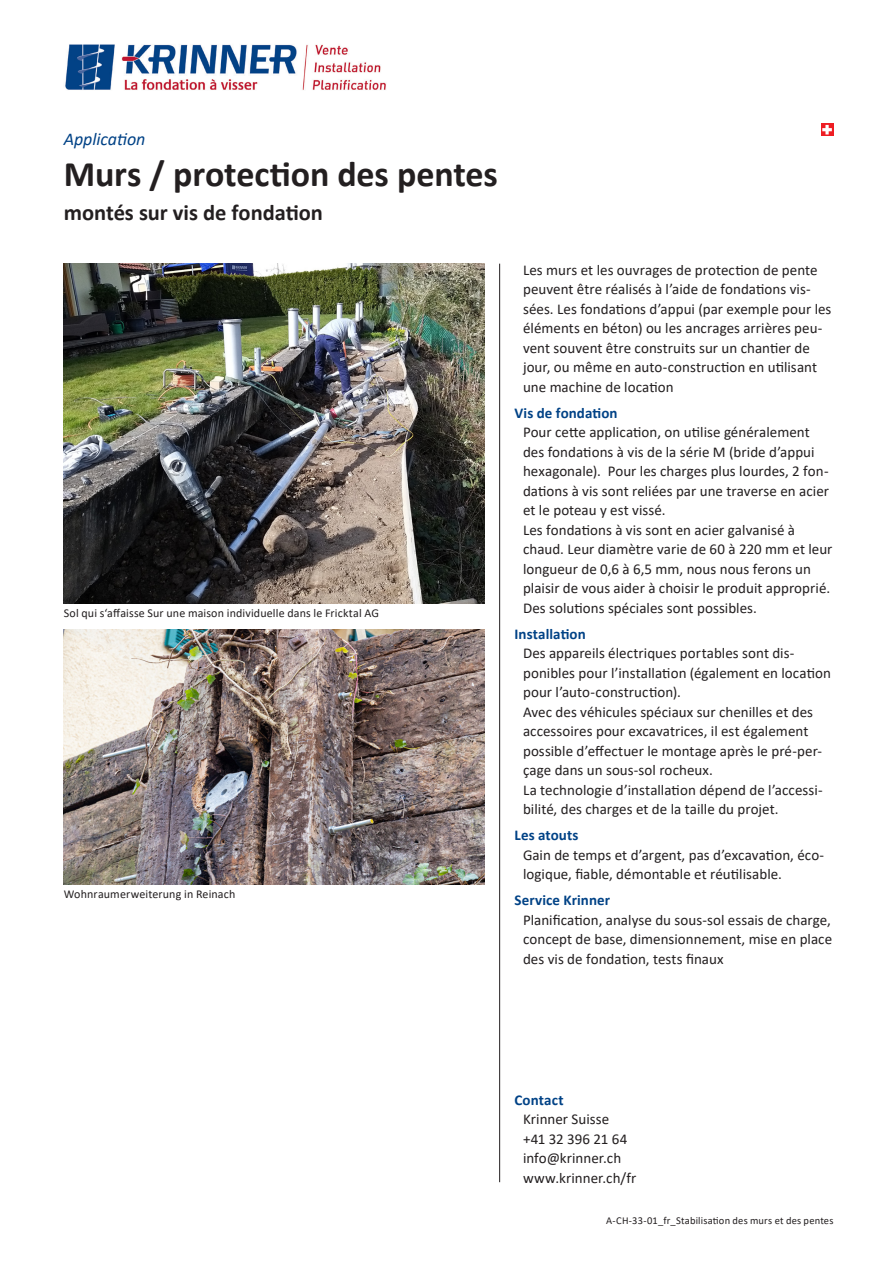
<style>
.page{position:relative;width:893px;height:1263px;background:#fff}
.page>*{position:absolute;margin:0;border:0;box-sizing:border-box;transform-origin:0 0}
.Haupttitel{font:700 36px "Calibri";letter-spacing:-.005em;color:#231f20}
.Haupttitel-2{font:700 22.5px "Calibri";letter-spacing:-.005em;color:#231f20}
.Dokumenttyp{font:italic 18px "Calibri";letter-spacing:-.005em;color:#014286}
.Fliesstext{font:15px/19.5px "Calibri";letter-spacing:.005em;color:#231f20}
.Untertitel{font:700 15px "Calibri";letter-spacing:.005em;color:#014286}
.Bildlegende{font:12px "Calibri";letter-spacing:.01em;color:#231f20}
.Dokumentname{font:10.5px "Calibri";letter-spacing:.015em;color:#231f20}
</style>
<div class="page">
<hr style="left:499px;top:264px;width:1px;height:918px;background:#231f20">
<img style="left:64px;top:264px;width:421px;height:340px">
<img style="left:64px;top:629px;width:421px;height:255px">
<img style="left:65px;top:44px;width:321px;height:46px">
<svg style="left:821px;top:123px;width:12px;height:13px"></svg>
<svg style="left:822px;top:125px;width:10px;height:9px"></svg>
<p class="Dokumenttyp" style="left:64px;top:127px;width:83px">Application</p>
<p class="Haupttitel" style="left:64px;top:149px;width:436px">Murs / protection des pentes</p>
<p class="Haupttitel-2" style="left:64px;top:196px;width:261px">montés sur vis de fondation</p>
<p class="Bildlegende" style="left:64px;top:605px;width:317px">Sol qui s‘affaisse Sur une maison individuelle dans le Fricktal AG</p>
<p class="Bildlegende" style="left:64px;top:885px;width:173px">Wohnraumerweiterung in Reinach</p>
<p class="Fliesstext" style="left:523px;top:260px;width:310px">Les murs et les ouvrages de protection de pente peuvent être réalisés à l’aide de fondations vis&shy;sées. Les fondations d’appui (par exemple pour les éléments en béton) ou les ancrages arrières peu&shy;vent souvent être construits sur un chantier de jour, ou même en auto-construction en utilisant une machine de location</p>
<p class="Untertitel" style="left:514px;top:402px;width:105px">Vis de fondation</p>
<p class="Fliesstext" style="left:523px;top:422px;width:311px">Pour cette application, on utilise généralement des fondations à vis de la série M (bride d’appui hexagonale). Pour les charges plus lourdes, 2 fon&shy;dations à vis sont reliées par une traverse en acier et le poteau y est vissé.<br>Les fondations à vis sont en acier galvanisé à chaud. Leur diamètre varie de 60 à 220 mm et leur longueur de 0,6 à 6,5 mm, nous nous ferons un plaisir de vous aider à choisir le produit approprié.<br>Des solutions spéciales sont possibles.</p>
<p class="Untertitel" style="left:514px;top:623px;width:73px">Installation</p>
<p class="Fliesstext" style="left:523px;top:643px;width:309px">Des appareils électriques portables sont dis&shy;ponibles pour l’installation (également en location pour l’auto-construction).<br>Avec des véhicules spéciaux sur chenilles et des accessoires pour excavatrices, il est également possible d’effectuer le montage après le pré-per&shy;çage dans un sous-sol rocheux.<br>La technologie d’installation dépend de l’accessi&shy;bilité, des charges et de la taille du projet.</p>
<p class="Untertitel" style="left:514px;top:824px;width:65px">Les atouts</p>
<p class="Fliesstext" style="left:523px;top:844px;width:303px">Gain de temps et d’argent, pas d’excavation, éco&shy;logique, fiable, démontable et réutilisable.</p>
<p class="Untertitel" style="left:514px;top:889px;width:97px">Service Krinner</p>
<p class="Fliesstext" style="left:523px;top:909px;width:311px;text-align:justify">Planification, analyse du sous-sol essais de charge, concept de base, dimensionnement, mise en place des vis de fondation, tests finaux</p>
<p class="Untertitel" style="left:514px;top:1089px;width:51px">Contact</p>
<p class="Fliesstext" style="left:523px;top:1109px;width:115px">Krinner Suisse<br>+41 32 396 21 64 info@krinner.ch www.krinner.ch/fr</p>
<p class="Dokumentname" style="left:606px;top:1213px;width:229px">A-CH-33-01_fr_Stabilisation des murs et des pentes</p>
</div>
